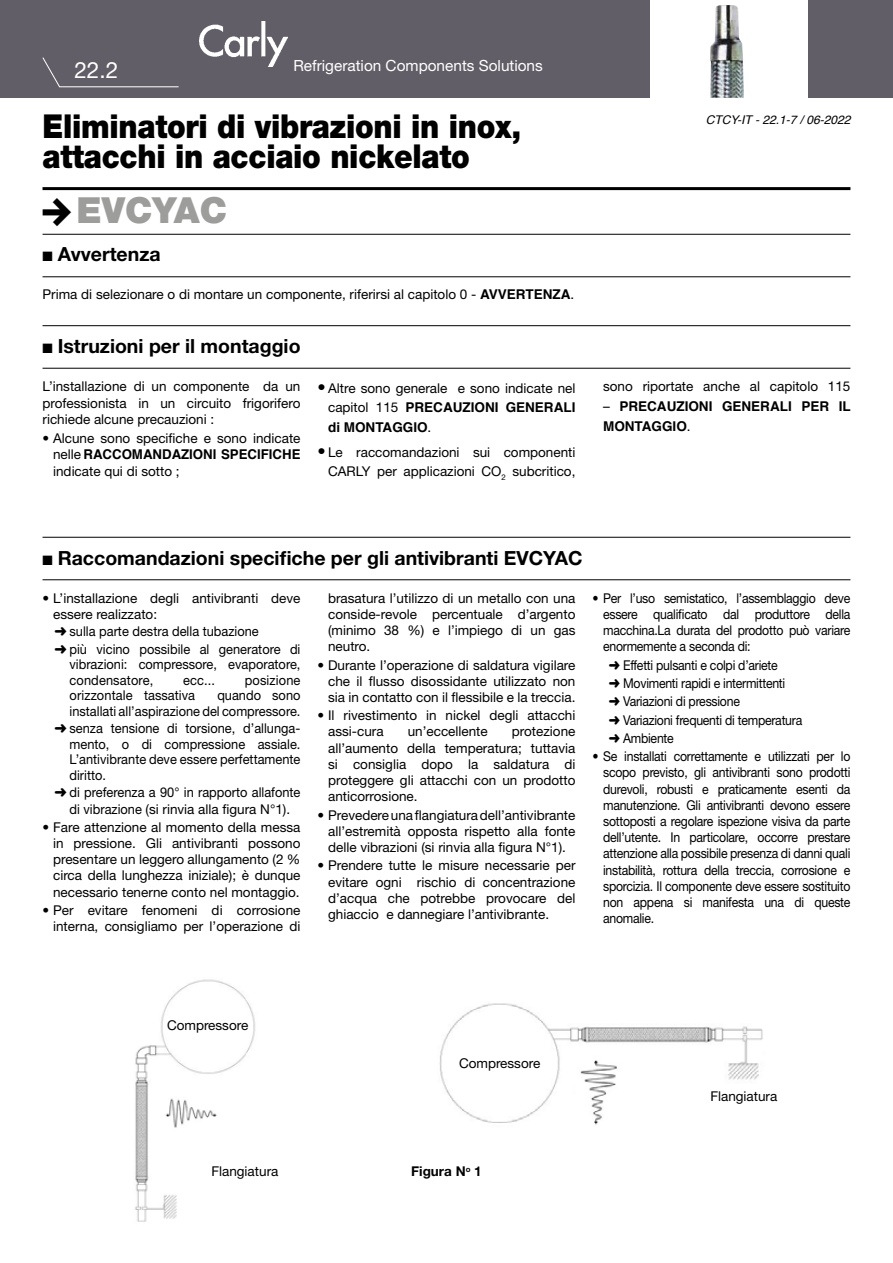
<style>
.page{position:relative;width:893px;height:1263px;background:#fff}
.page>*{position:absolute;margin:0;border:0;box-sizing:border-box;transform-origin:0 0}
.t1{font:900 36px "Helvetica Neue LT Pro";color:#9d9d9c}
.t2{font:900 33px/30px "Helvetica Neue LT Pro";letter-spacing:-.01em;color:#000;scale:.9 1}
.t3{font:22.5px "Helvetica Neue LT Pro";color:#fff}
.t4{font:700 19.5px "Helvetica Neue LT Pro";color:#000}
.t5{font:15.3px "Helvetica Neue LT Pro";color:#fff}
.t6{font:13.5px/16.2px "Helvetica Neue LT Pro";color:#000;text-align:justify}
.t7{font:13.5px/16.2px "Helvetica Neue LT Pro";color:#000;text-align:justify;scale:.91 1}
.t8{font:13.5px/15.5px "Helvetica Neue LT Pro";color:#000;scale:.95 1}
.t9{font:13.5px/18.3px "Helvetica Neue LT Pro";letter-spacing:-.02em;color:#000;scale:.91 1}
.t10{font:700 13.5px/19.2px "Helvetica";color:#000}
.t11{font:700 13.5px "Helvetica Neue LT Pro";color:#000}
.t12{font:italic 12px "Helvetica";color:#000}
.s1{font-family:"Helvetica";font-weight:700}
.s2{font-family:"Helvetica Neue LT Pro";font-weight:400}
.s3{font-size:16.5px}
</style>
<div class="page">
<div style="left:0;top:0;width:893px;height:98px;background:#625e67"></div>
<hr style="left:43px;top:187px;width:807px;height:3px;background:#000">
<hr style="left:43px;top:234px;width:807px;height:1px;background:#000">
<hr style="left:43px;top:276px;width:807px;height:1px;background:#000">
<div style="left:651px;top:0;width:157px;height:101px;background:#fff"></div>
<img style="left:200px;top:21px;width:87px;height:45px">
<svg style="left:42px;top:57px;width:137px;height:31px"></svg>
<img style="left:710px;top:5px;width:34px;height:93px">
<img style="left:135px;top:979px;width:120px;height:243px">
<img style="left:439px;top:1003px;width:324px;height:122px">
<hr style="left:43px;top:325px;width:807px;height:1px;background:#000">
<hr style="left:43px;top:368px;width:807px;height:1px;background:#000">
<hr style="left:43px;top:537px;width:807px;height:1px;background:#000">
<hr style="left:43px;top:579px;width:807px;height:1px;background:#000">
<h3 class="t3" style="left:74px;top:56px;width:45px">22.2</h3>
<p class="t5" style="left:293px;top:56px;width:251px">Refrigeration Components Solutions</p>
<h2 class="t2" style="left:43px;top:111px;width:533px">Eliminatori di vibrazioni in inox, attacchi in acciaio nickelato</h2>
<p class="t12" style="left:706px;top:110px;width:146px">CTCY-IT - 22.1-7 / 06-2022</p>
<h1 class="t1" style="left:77px;top:188px;width:152px">EVCYAC</h1>
<h3 class="t4" style="left:43px;top:242px;width:120px">■ Avvertenza</h3>
<p class="t6" style="left:43px;top:286px;width:533px">Prima di selezionare o di montare un componente, riferirsi al capitolo 0 - <span class="s1">AVVERTENZA</span>.</p>
<h3 class="t4" style="left:43px;top:333px;width:260px">■ Istruzioni per il montaggio</h3>
<p class="t6" style="left:43px;top:378px;width:259px">L’installazione di un componente da un professionista in un circuito frigorifero richiede alcune precauzioni :</p>
<p class="t6" style="left:43px;top:430px;width:259px">• Alcune sono specifiche e sono indicate</p>
<p class="t10" style="left:53px;top:445px;width:249px"><span class="s2">nelle</span> RACCOMANDAZIONI SPECIFICHE</p>
<p class="t6" style="left:53px;top:463px;width:128px">indicate qui di sotto ;</p>
<p class="t6" style="left:317px;top:380px;width:259px"><span class="s3">•</span> Altre sono generale e sono indicate nel</p>
<p class="t10" style="left:328px;top:398px;width:249px"><span class="s2">capitol 115</span> PRECAUZIONI GENERALI di MONTAGGIO<span class="s2">.</span></p>
<p class="t6" style="left:317px;top:442px;width:259px;line-height:19.2px;text-align:right"><span class="s3">•</span> Le raccomandazioni sui componenti<br>CARLY per applicazioni CO<sub>2</sub> subcritico,</p>
<p class="t6" style="left:603px;top:378px;width:249px">sono riportate anche al capitolo 115</p>
<p class="t10" style="left:603px;top:397px;width:249px;line-height:20.1px"><span class="s2">–</span> PRECAUZIONI GENERALI PER IL<br>MONTAGGIO<span class="s2">.</span></p>
<h3 class="t4" style="left:43px;top:545px;width:542px">■ Raccomandazioni specifiche per gli antivibranti EVCYAC</h3>
<p class="t6" style="left:53px;top:589px;width:249px;text-indent:-11px">• L’installazione degli antivibranti deve essere realizzato:</p>
<p class="t8" style="left:55px;top:622px;width:260px;line-height:17.5px">➜ sulla parte destra della tubazione<br>➜ più vicino possibile al generatore di</p>
<p class="t8" style="left:70px;top:657px;width:245px">vibrazioni: compressore, evaporatore, condensatore,</p>
<p class="t8" style="left:183px;top:672px;width:35px">ecc...</p>
<p class="t8" style="left:245px;top:672px;width:60px">posizione</p>
<p class="t8" style="left:70px;top:687px;width:134px">orizzontale tassativa</p>
<p class="t8" style="left:70px;top:687px;width:245px;text-align:right">quando sono<br>installati all’aspirazione del compressore.</p>
<p class="t8" style="left:70px;top:720px;width:245px;text-align:justify;text-indent:-15px">➜ senza tensione di torsione, d’allunga&shy;mento, o di compressione assiale.<br>L’antivibrante deve essere perfettamente diritto.</p>
<p class="t8" style="left:55px;top:784px;width:260px;line-height:16.2px;text-align:center">➜ di preferenza a 90° in rapporto allafonte di vibrazione (si rinvia alla figura N°1).</p>
<p class="t6" style="left:53px;top:819px;width:249px;text-indent:-11px">• Fare attenzione al momento della messa in pressione. Gli antivibranti possono presentare un leggero allungamento (2 % circa della lunghezza iniziale); è dunque necessario tenerne conto nel montaggio.</p>
<p class="t6" style="left:43px;top:902px;width:259px;text-align:right">• Per evitare fenomeni di corrosione interna, consigliamo per l’operazione di</p>
<p class="t6" style="left:328px;top:589px;width:249px">brasatura l’utilizzo di un metallo con una conside-revole percentuale d’argento (minimo 38 %) e l’impiego di un gas neutro.</p>
<p class="t6" style="left:328px;top:656px;width:249px;text-indent:-11px">• Durante l’operazione di saldatura vigilare che il flusso disossidante utilizzato non sia in contatto con il flessibile e la treccia.</p>
<p class="t6" style="left:328px;top:707px;width:249px;text-indent:-11px">• Il rivestimento in nickel degli attacchi assi-cura</p>
<p class="t6" style="left:328px;top:723px;width:249px;text-indent:184px">protezione all’aumento della temperatura; tuttavia si consiglia dopo la saldatura di proteggere gli attacchi con un prodotto anticorrosione.</p>
<p class="t6" style="left:328px;top:806px;width:249px;text-indent:-11px">• Prevedere una flangiatura dell’antivibrante all’estremità opposta rispetto alla fonte delle vibrazioni (si rinvia alla figura N°1).</p>
<p class="t6" style="left:328px;top:857px;width:249px;text-indent:-11px">• Prendere tutte le misure necessarie per evitare ogni rischio di concentrazione d’acqua che potrebbe provocare del ghiaccio e dannegiare l’antivibrante.</p>
<p class="t6" style="left:408px;top:723px;width:82px">un’eccellente</p>
<p class="t7" style="left:603px;top:589px;width:273px;text-indent:-11px">• Per l’uso semistatico, l’assemblaggio deve essere qualificato dal produttore della macchina.La durata del prodotto può variare enormemente a seconda di:</p>
<p class="t9" style="left:609px;top:655px;width:214px">➜ Effetti pulsanti e colpi d’ariete<br>➜ Movimenti rapidi e intermittenti<br>➜ Variazioni di pressione<br>➜ Variazioni frequenti di temperatura ➜ Ambiente</p>
<p class="t7" style="left:603px;top:748px;width:273px;text-indent:-11px">• Se installati correttamente e utilizzati per lo scopo previsto, gli antivibranti sono prodotti durevoli, robusti e praticamente esenti da manutenzione. Gli antivibranti devono essere sottoposti a regolare ispezione visiva da parte dell’utente. In particolare, occorre prestare attenzione alla possibile presenza di danni quali instabilità, rottura della treccia, corrosione e sporcizia. Il componente deve essere sostituito non appena si manifesta una di queste anomalie.</p>
<p class="t6" style="left:167px;top:1016px;width:83px">Compressore</p>
<p class="t6" style="left:211px;top:1163px;width:69px">Flangiatura</p>
<p class="t6" style="left:459px;top:1055px;width:83px">Compressore</p>
<p class="t11" style="left:411px;top:1163px;width:72px">Figura N<sup>o</sup> 1</p>
<p class="t6" style="left:710px;top:1088px;width:69px">Flangiatura</p>
</div>
